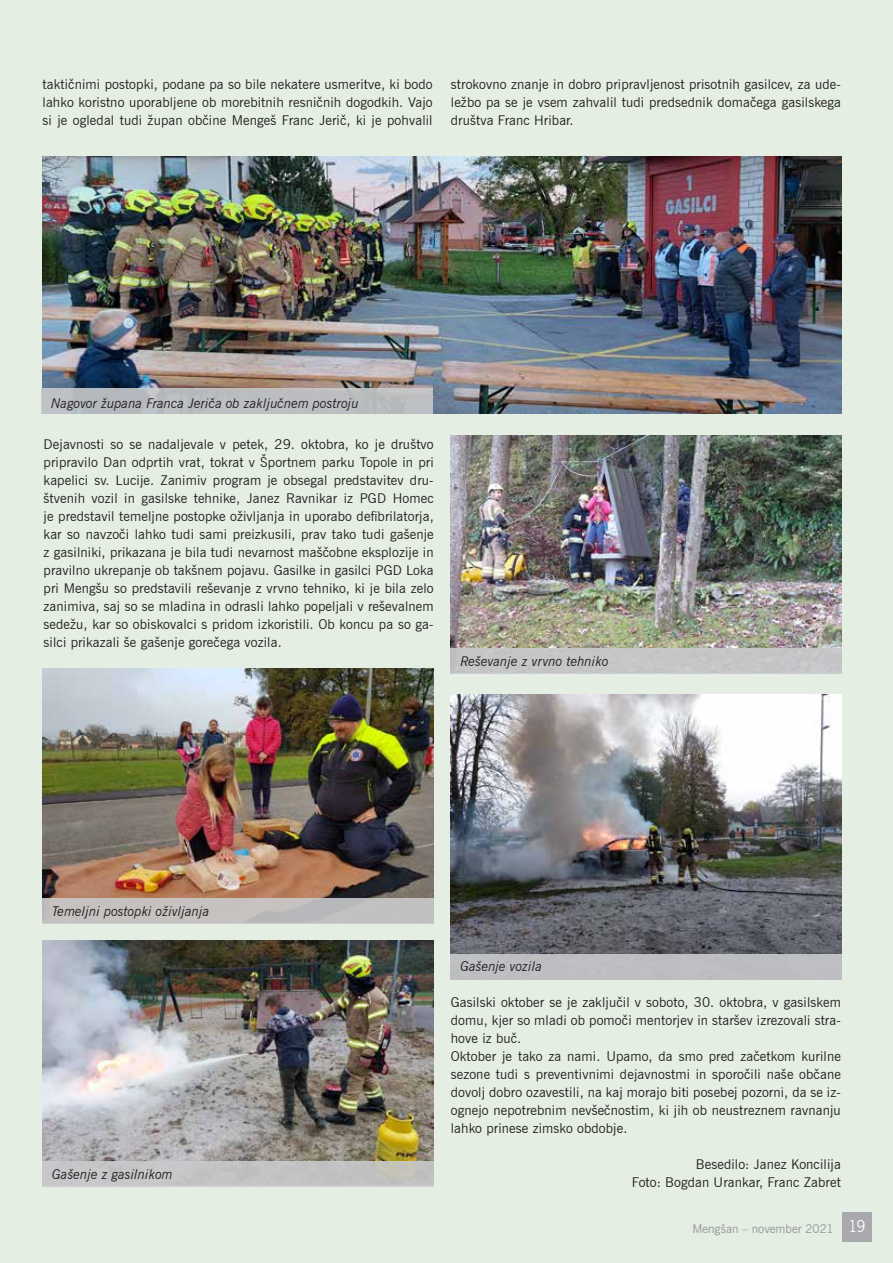
<style>
.page{position:relative;width:893px;height:1263px;background:#e5eee2}
.page>*{position:absolute;margin:0;border:0;box-sizing:border-box;transform-origin:0 0}
.t1{font:13.5px/18px "News Gothic BT";letter-spacing:.01em;color:#231f20;text-align:justify}
.t2{font:italic 13.5px "News Gothic BT";color:#231f20}
.t3{font:12px "News Gothic BT";color:#939598}
.s1{font-size:16.5px;color:#fff}
</style>
<div class="page">
<img style="left:43px;top:157px;width:798px;height:257px">
<div style="left:42px;top:388px;width:391px;height:26px;background:#bcbec1"></div>
<img style="left:42px;top:669px;width:392px;height:254px">
<div style="left:43px;top:898px;width:391px;height:26px;background:linear-gradient(to right,#c8c2c0,#bdbebf)"></div>
<img style="left:42px;top:941px;width:392px;height:243px">
<div style="left:43px;top:1161px;width:391px;height:25px;background:#c4c4c4"></div>
<img style="left:451px;top:436px;width:391px;height:213px">
<div style="left:451px;top:649px;width:391px;height:25px;background:#c5c6c5"></div>
<img style="left:451px;top:694px;width:391px;height:260px">
<div style="left:451px;top:954px;width:391px;height:25px;background:#bdbec1"></div>
<div style="left:842px;top:1212px;width:30px;height:29px;background:#a7a9ac"></div>
<p class="t1" style="left:43px;top:75px;width:392px">taktičnimi postopki, podane pa so bile nekatere usmeritve, ki bodo lahko koristno uporabljene ob morebitnih resničnih dogodkih. Vajo si je ogledal tudi župan občine Mengeš Franc Jerič, ki je pohvalil</p>
<p class="t1" style="left:451px;top:75px;width:392px">strokovno znanje in dobro pripravljenost prisotnih gasilcev, za ude&shy;ležbo pa se je vsem zahvalil tudi predsednik domačega gasilskega društva Franc Hribar.</p>
<p class="t2" style="left:51px;top:395px;width:309px">Nagovor župana Franca Jeriča ob zaključnem postroju</p>
<p class="t1" style="left:44px;top:435px;width:392px">Dejavnosti so se nadaljevale v petek, 29. oktobra, ko je društvo pripravilo Dan odprtih vrat, tokrat v Športnem parku Topole in pri kapelici sv. Lucije. Zanimiv program je obsegal predstavitev dru&shy;štvenih vozil in gasilske tehnike, Janez Ravnikar iz PGD Homec je predstavil temeljne postopke oživljanja in uporabo defibrilatorja, kar so navzoči lahko tudi sami preizkusili, prav tako tudi gašenje z gasilniki, prikazana je bila tudi nevarnost maščobne eksplozije in pravilno ukrepanje ob takšnem pojavu. Gasilke in gasilci PGD Loka pri Mengšu so predstavili reševanje z vrvno tehniko, ki je bila zelo zanimiva, saj so se mladina in odrasli lahko popeljali v reševalnem sedežu, kar so obiskovalci s pridom izkoristili. Ob koncu pa so ga&shy;silci prikazali še gašenje gorečega vozila.</p>
<p class="t2" style="left:460px;top:653px;width:150px">Reševanje z vrvno tehniko</p>
<p class="t2" style="left:52px;top:903px;width:159px">Temeljni postopki oživljanja</p>
<p class="t2" style="left:52px;top:1165px;width:122px">Gašenje z gasilnikom</p>
<p class="t2" style="left:460px;top:958px;width:83px">Gašenje vozila</p>
<p class="t1" style="left:451px;top:993px;width:392px;text-align:left">Gasilski oktober se je zaključil v soboto, 30. oktobra, v gasilskem domu, kjer so mladi ob pomoči mentorjev in staršev izrezovali stra&shy;hove iz buč.<br>Oktober je tako za nami. Upamo, da smo pred začetkom kurilne sezone tudi s preventivnimi dejavnostmi in sporočili naše občane dovolj dobro ozavestili, na kaj morajo biti posebej pozorni, da se iz&shy;ognejo nepotrebnim nevšečnostim, ki jih ob neustreznem ravnanju lahko prinese zimsko obdobje.</p>
<p class="t1" style="left:632px;top:1155px;width:211px;text-align:right">Besedilo: Janez Koncilija<br>Foto: Bogdan Urankar, Franc Zabret</p>
<p class="t3" style="left:692px;top:1221px;width:175px">Mengšan – november 2021 <span class="s1">19</span></p>
</div>
